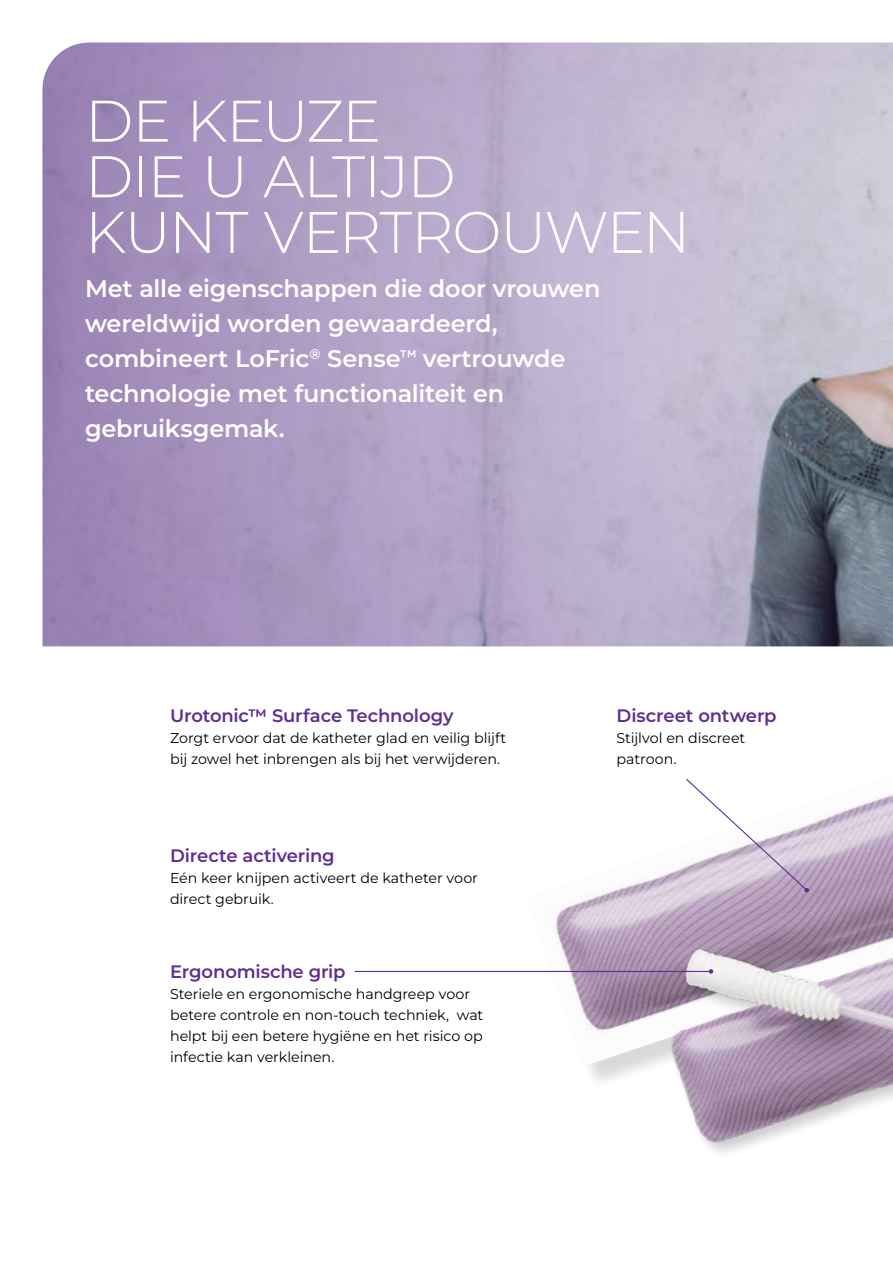
<style>
.page{position:relative;width:893px;height:1263px;background:#fff}
.page>*{position:absolute;margin:0;border:0;box-sizing:border-box;transform-origin:0 0}
.t1{font:300 58.5px/55.5px "Montserrat";letter-spacing:-.03em;color:#fff}
.t2{font:600 24px/34.8px "Montserrat";letter-spacing:-.01em;color:#fff}
.t3{font:600 18px "Montserrat";letter-spacing:-.005em;color:#602d91}
.t4{font:14.25px/21px "Montserrat";letter-spacing:-.005em;color:#000}
.s1{font-family:"Gotham Rnd";font-weight:500}
</style>
<div class="page">
<svg style="left:43px;top:43px;width:850px;height:603px;background:#aea1c2"></svg>
<img style="left:526px;top:794px;width:367px;height:229px">
<svg style="left:685px;top:779px;width:124px;height:81px"></svg>
<img style="left:587px;top:860px;width:306px;height:293px">
<hr style="left:355px;top:971px;width:356px;height:1px;background:#602d91">
<svg style="left:709px;top:969px;width:4px;height:5px"></svg>
<h1 class="t1" style="left:85px;top:91px;width:607px">DE KEUZE<br>DIE U ALTIJD<br>KUNT VERTROUWEN</h1>
<h2 class="t2" style="left:85px;top:270px;width:517px">Met alle eigenschappen die door vrouwen wereldwijd worden gewaardeerd, combineert LoFric<sup>®</sup> Sense<span class="s1">™</span> vertrouwde technologie met functionaliteit en gebruiksgemak.</h2>
<p class="t3" style="left:170px;top:703px;width:285px">Urotonic™ Surface Technology</p>
<p class="t4" style="left:170px;top:727px;width:338px">Zorgt ervoor dat de katheter glad en veilig blijft bij zowel het inbrengen als bij het verwijderen.</p>
<p class="t3" style="left:170px;top:843px;width:166px">Directe activering</p>
<p class="t4" style="left:170px;top:867px;width:309px">Eén keer knijpen activeert de katheter voor direct gebruik.</p>
<p class="t3" style="left:170px;top:959px;width:177px">Ergonomische grip</p>
<p class="t4" style="left:170px;top:983px;width:315px">Steriele en ergonomische handgreep voor betere controle en non-touch techniek, wat helpt bij een betere hygiëne en het risico op infectie kan verkleinen.</p>
<p class="t3" style="left:617px;top:703px;width:162px">Discreet ontwerp</p>
<p class="t4" style="left:617px;top:727px;width:130px">Stijlvol en discreet patroon.</p>
</div>
